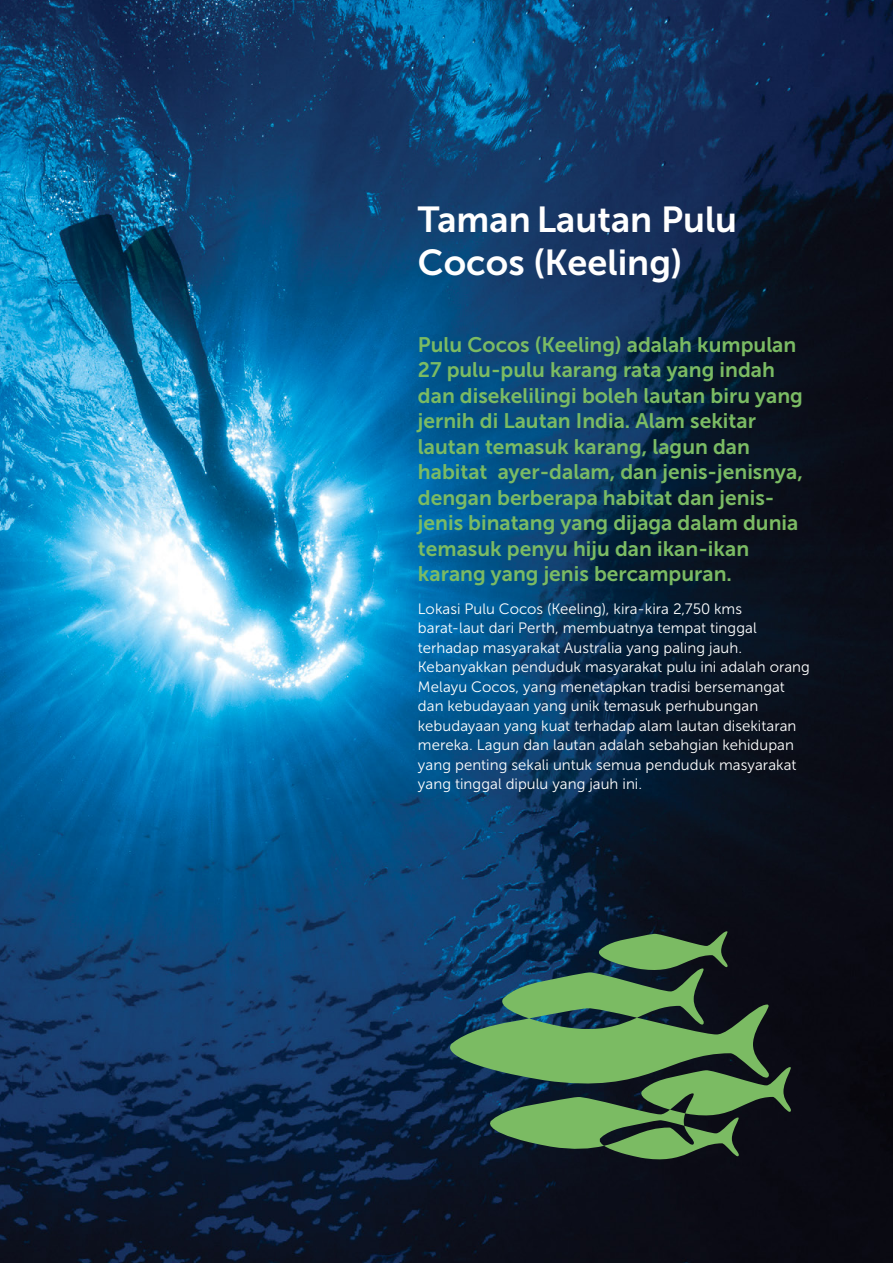
<style>
.page{position:relative;width:893px;height:1263px;background:#fff}
.page>*{position:absolute;margin:0;border:0;box-sizing:border-box;transform-origin:0 0}
.Yellow_Heading_2{font:36px/43.5px "Museo Sans 700";color:#fff}
.Yellow_Heading_2-2{font:21px/25.5px "Museo Sans 700";color:#7bbb63}
._03_BODY_COPY{font:15px/19.5px "Museo Sans 300";letter-spacing:.005em;color:#fff}
</style>
<div class="page">
<img style="left:0;top:0;width:893px;height:1263px">
<svg style="left:436px;top:931px;width:357px;height:234px;background:#395e46"></svg>
<p class="Yellow_Heading_2" style="left:418px;top:198px;width:321px">Taman Lautan Pulu<br>Cocos (Keeling)</p>
<p class="Yellow_Heading_2-2" style="left:418px;top:332px;width:387px">Pulu Cocos (Keeling) adalah kumpulan 27 pulu-pulu karang rata yang indah dan disekelilingi boleh lautan biru yang jernih di Lautan India. Alam sekitar lautan temasuk karang, lagun dan habitat ayer-dalam, dan jenis-jenisnya, dengan berberapa habitat dan jenis&shy;jenis binatang yang dijaga dalam dunia temasuk penyu hiju dan ikan-ikan karang yang jenis bercampuran.</p>
<p class="_03_BODY_COPY" style="left:418px;top:599px;width:394px">Lokasi Pulu Cocos (Keeling), kira-kira 2,750 kms barat-laut dari Perth, membuatnya tempat tinggal terhadap masyarakat Australia yang paling jauh.<br>Kebanyakkan penduduk masyarakat pulu ini adalah orang Melayu Cocos, yang menetapkan tradisi bersemangat dan kebudayaan yang unik temasuk perhubungan kebudayaan yang kuat terhadap alam lautan disekitaran mereka. Lagun dan lautan adalah sebahgian kehidupan yang penting sekali untuk semua penduduk masyarakat yang tinggal dipulu yang jauh ini.</p>
</div>
